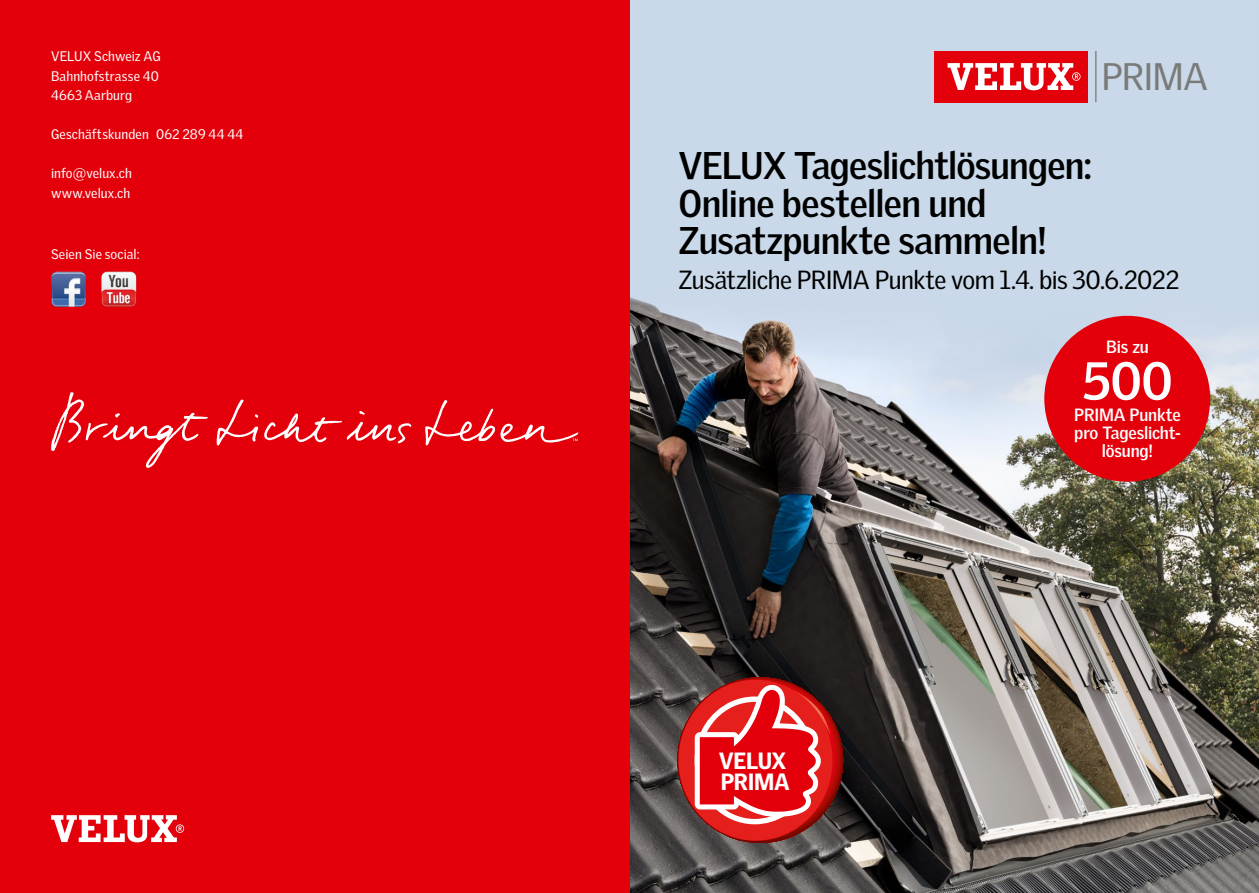
<style>
.page{position:relative;width:1259px;height:893px;background:#fff}
.page>*{position:absolute;margin:0;border:0;box-sizing:border-box;transform-origin:0 0}
.t1{font:700 51.9px "Velux Gothic";color:#fff}
.t2{font:700 37.5px/37.5px "Velux Gothic";letter-spacing:-.02em;color:#000}
.t3{font:37.2px "Velux Gothic";letter-spacing:-.025em;color:#7a7a79}
.t4{font:25.5px "Velux Gothic";letter-spacing:-.02em;color:#000}
.t5{font:900 22.8px/21.8px "Velux Gothic";letter-spacing:-.015em;color:#fff}
.t6{font:700 17.25px/18px "Velux Gothic";letter-spacing:-.01em;color:#fff;text-align:center}
.t7{font:13.5px/19.5px "Velux Gothic";letter-spacing:.01em;color:#fff}
</style>
<div class="page">
<img style="left:629px;top:0;width:630px;height:893px">
<div style="left:0;top:0;width:629px;height:893px;background:#e3000b"></div>
<svg style="left:51px;top:815px;width:133px;height:27px"></svg>
<img style="left:51px;top:272px;width:35px;height:35px">
<img style="left:101px;top:272px;width:35px;height:35px">
<svg style="left:677px;top:677px;width:166px;height:166px;background:#c03436"></svg>
<div style="left:934px;top:51px;width:153px;height:51px;background:#e3000b"></div>
<svg style="left:947px;top:63px;width:133px;height:27px"></svg>
<hr style="left:1095px;top:51px;width:1px;height:51px;background:#787a78">
<div style="left:1044px;top:316px;width:166px;height:166px;background:#e3000b;border-radius:50%"></div>
<svg style="left:51px;top:392px;width:527px;height:76px"></svg>
<p class="t7" style="left:51px;top:46px;width:111px">VELUX Schweiz AG<br>Bahnhofstrasse 40<br>4663 Aarburg</p>
<p class="t7" style="left:51px;top:124px;width:194px">Geschäftskunden 062 289 44 44</p>
<p class="t7" style="left:51px;top:163px;width:82px">info@velux.ch www.velux.ch</p>
<p class="t7" style="left:51px;top:244px;width:90px">Seien Sie social:</p>
<h3 class="t3" style="left:1101px;top:55px;width:108px">PRIMA</h3>
<h2 class="t2" style="left:678px;top:147px;width:415px">VELUX Tageslichtlösungen:<br>Online bestellen und<br>Zusatzpunkte sammeln!</h2>
<h3 class="t4" style="left:678px;top:264px;width:503px">Zusätzliche PRIMA Punkte vom 1.4. bis 30.6.2022</h3>
<h3 class="t5" style="left:718px;top:749px;width:73px">VELUX<br>PRIMA</h3>
<p class="t6" style="left:1106px;top:338px;width:44px">Bis zu</p>
<h1 class="t1" style="left:1082px;top:348px;width:92px">500</h1>
<p class="t6" style="left:1074px;top:406px;width:108px">PRIMA Punkte pro Tageslicht&shy;lösung!</p>
</div>
